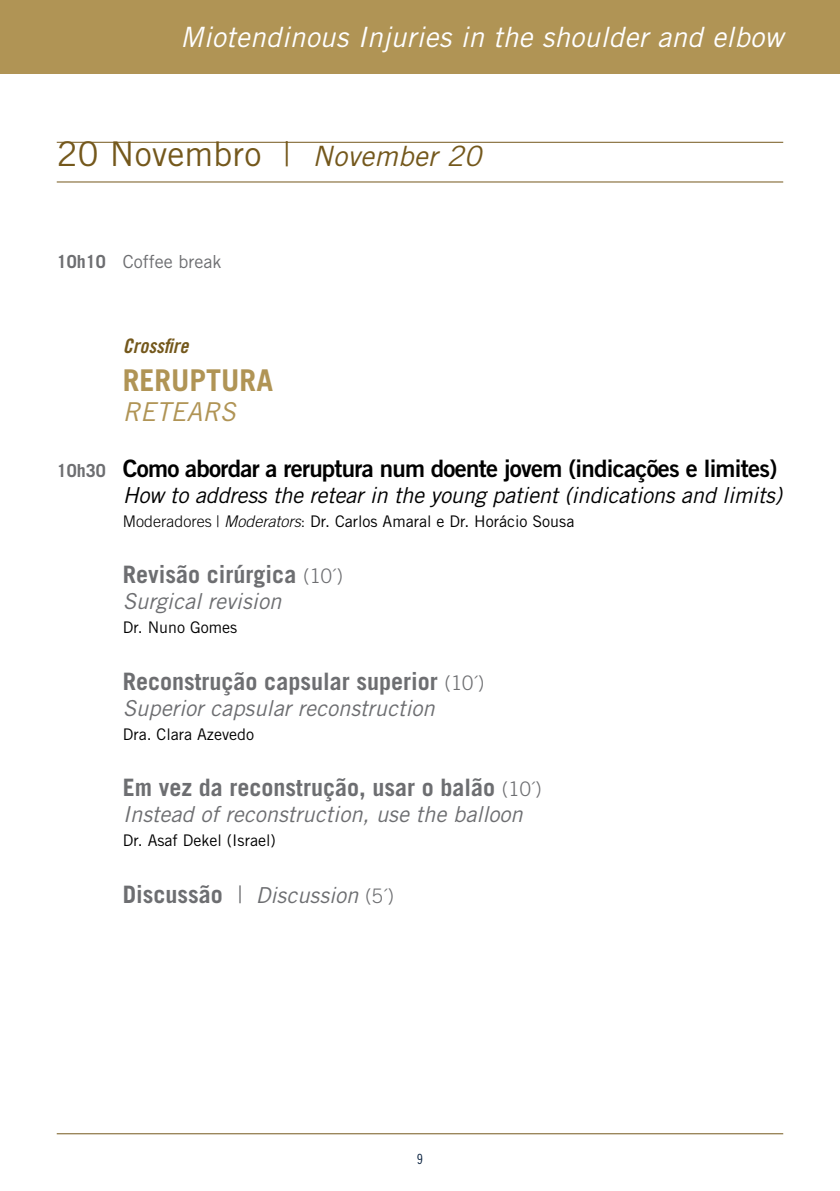
<style>
.page{position:relative;width:840px;height:1191px;background:#fff}
.page>*{position:absolute;margin:0;border:0;box-sizing:border-box;transform-origin:0 0}
.t1{font:34px "Trade Gothic LT Std";letter-spacing:.01em;color:#74581c}
.t2{font:700 30px "Trade Gothic LT Std";color:#b09455}
.t3{font:italic 28px "Trade Gothic LT Std";letter-spacing:.01em;color:#fff}
.t4{font:italic 26px "Trade Gothic LT Std";color:#b09455}
.t5{font:700 24px "Trade Gothic LT Std";color:#6d6e71}
.t6{font:24px "Trade Gothic LT Std Bd 2";letter-spacing:-.03em;color:#000}
.t7{font:italic 22px "Trade Gothic LT Std";color:#6d6e71}
.t8{font:italic 22px "Trade Gothic LT Std";letter-spacing:-.01em;color:#000}
.t9{font:20px "Trade Gothic LT Std Bd Cn 20 Obl";color:#74581c}
.t10{font:18px "Trade Gothic LT Std";color:#6d6e71}
.t11{font:16px "Trade Gothic LT Std";color:#000}
.t12{font:14px "Trade Gothic LT Std Cn 18";color:#0a2240}
.s1{font-weight:300}
.s2{font-style:italic;font-size:28px}
.s3{font-weight:700}
.s4{font-family:"Trade Gothic LT Std";font-weight:700;font-size:18px;color:#6d6e71}
.s5{font-weight:300;font-style:italic}
.s6{font-weight:300;font-size:20px}
.s7{font-weight:700;font-style:normal;font-size:24px}
.s8{font-weight:300;font-style:normal;font-size:24px}
.s9{font-weight:300;font-style:normal;font-size:20px}
</style>
<div class="page">
<div style="left:0;top:0;width:839px;height:74px;background:#b09455"></div>
<hr style="left:57px;top:1133px;width:725px;height:1px;background:#74581c">
<hr style="left:57px;top:142px;width:725px;height:1px;background:#74581c">
<hr style="left:57px;top:181px;width:725px;height:1px;background:#74581c">
<p class="t3" style="left:180px;top:20px;width:604px">Miotendinous Injuries in the shoulder and elbow</p>
<h1 class="t1" style="left:57px;top:134px;width:425px">20 Novembro <span class="s1">|</span> <span class="s2">November 20</span></h1>
<p class="t10" style="left:57px;top:251px;width:166px"><span class="s3">10h10</span> Coffee break</p>
<p class="t9" style="left:123px;top:334px;width:67px">Crossfire</p>
<h2 class="t2" style="left:123px;top:361px;width:152px">RERUPTURA</h2>
<p class="t4" style="left:123px;top:396px;width:114px">RETEARS</p>
<p class="t6" style="left:57px;top:453px;width:721px"><span class="s4">10h30</span> Como abordar a reruptura num doente jovem (indicações e limites)</p>
<p class="t8" style="left:123px;top:482px;width:660px">How to address the retear in the young patient (indications and limits)</p>
<p class="t11" style="left:123px;top:511px;width:453px"><span class="s1">Moderadores |</span> <span class="s5">Moderators</span><span class="s1">:</span> Dr. Carlos Amaral e Dr. Horácio Sousa</p>
<p class="t5" style="left:123px;top:560px;width:221px">Revisão cirúrgica <span class="s6">(10´)</span></p>
<p class="t7" style="left:123px;top:588px;width:160px">Surgical revision</p>
<p class="t11" style="left:123px;top:618px;width:116px">Dr. Nuno Gomes</p>
<p class="t5" style="left:123px;top:666px;width:363px">Reconstrução capsular superior <span class="s6">(10´)</span></p>
<p class="t7" style="left:123px;top:694px;width:313px">Superior capsular reconstruction</p>
<p class="t11" style="left:123px;top:724px;width:133px">Dra. Clara Azevedo</p>
<p class="t5" style="left:123px;top:773px;width:420px">Em vez da reconstrução, usar o balão <span class="s6">(10´)</span></p>
<p class="t7" style="left:123px;top:801px;width:401px">Instead of reconstruction, use the balloon</p>
<p class="t11" style="left:123px;top:831px;width:154px">Dr. Asaf Dekel (Israel)</p>
<p class="t7" style="left:123px;top:881px;width:273px"><span class="s7">Discussão</span> <span class="s8">|</span> Discussion <span class="s9">(5´)</span></p>
<p class="t12" style="left:416px;top:1150px;width:8px">9</p>
</div>
